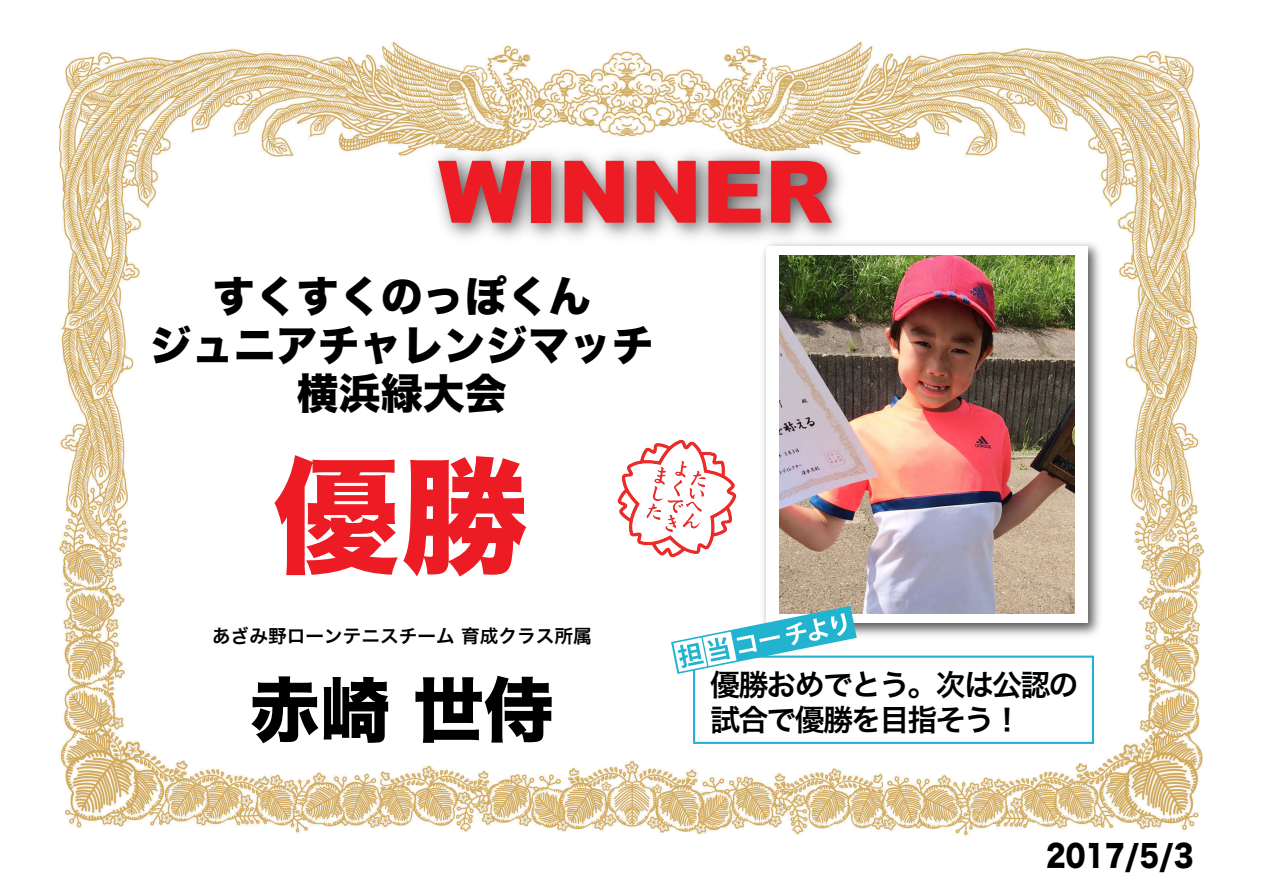
<style>
.page{position:relative;width:1263px;height:893px;background:#fff}
.page>*{position:absolute;margin:0;border:0;box-sizing:border-box;transform-origin:0 0}
.t1{font:126.15px "Hira Kaku Std N W8";color:#ed1b23}
.t2{font:900 86.4px "Arial";color:#ed1b23}
.t3{font:70.2px "Hira Kaku Std N W8";color:#000}
.t4{font:42px/48.4px "Hira Kaku Std N W8";color:#000;text-align:center}
.t5{font:30px/34.5px "Hira Kaku Pro W6";letter-spacing:-.06em;color:#000}
.t6{font:30px "Hira Kaku Std N W8";color:#000;scale:.85 1}
.t7{font:18.6px "Hira Kaku Pro W6";color:#000}
</style>
<div class="page">
<img style="left:59px;top:42px;width:1145px;height:795px">
<img style="left:418px;top:129px;width:442px;height:147px">
<img style="left:604px;top:427px;width:145px;height:136px">
<img style="left:755px;top:237px;width:353px;height:406px">
<div style="left:766px;top:247px;width:322px;height:376px;background:#fff"></div>
<div style="left:693px;top:656px;width:401px;height:88px;background:#fff;border:2px solid #21b3cf"></div>
<img style="left:779px;top:256px;width:296px;height:358px">
<svg style="left:671px;top:606px;width:186px;height:68px"></svg>
<h2 class="t2" style="left:438px;top:129px;width:395px">WINNER</h2>
<p class="t4" style="left:150px;top:274px;width:506px">すくすくのっぽくん<br>ジュニアチャレンジマッチ横浜緑大会</p>
<h1 class="t1" style="left:273px;top:447px;width:256px">優勝</h1>
<p class="t7" style="left:212px;top:619px;width:381px">あざみ野ローンテニスチーム 育成クラス所属</p>
<h3 class="t3" style="left:250px;top:671px;width:306px">赤崎 世侍</h3>
<p class="t5" style="left:710px;top:666px;width:370px">優勝おめでとう。次は公認の試合で優勝を目指そう！</p>
<p class="t6" style="left:1046px;top:839px;width:175px">2017/5/3</p>
</div>
